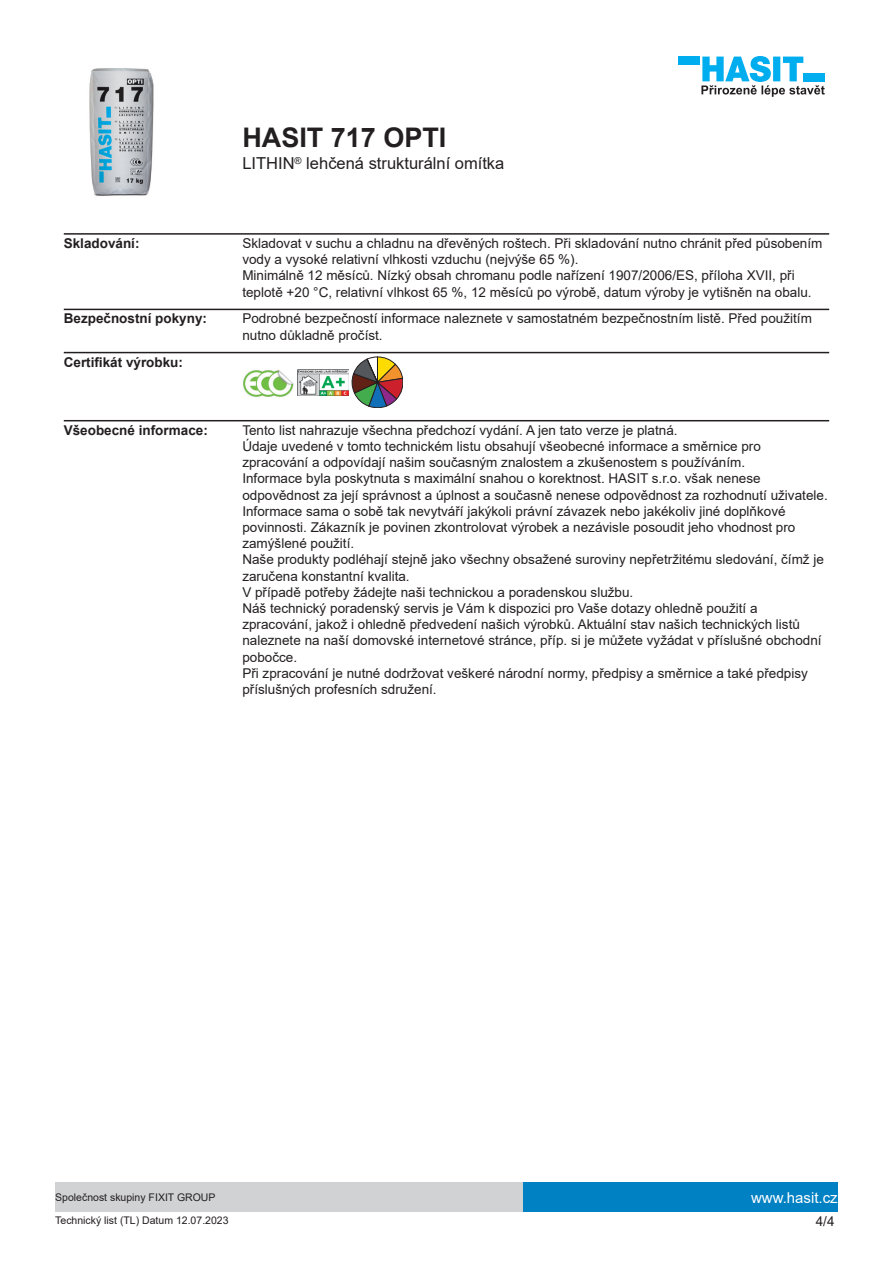
<style>
.page{position:relative;width:893px;height:1263px;background:#fff}
.page>*{position:absolute;margin:0;border:0;box-sizing:border-box;transform-origin:0 0}
.t1{font:700 27px "Arial";color:#231f20}
.t2{font:16.5px "Arial";color:#231f20}
.t3{font:15px "Arial";color:#fff}
.t4{font:13.5px/16.2px "Arial";color:#231f20}
.t5{font:700 13.5px "Arial";color:#231f20}
.t6{font:10.5px "Arial";color:#231f20}
</style>
<div class="page">
<img style="left:89px;top:68px;width:65px;height:128px">
<div style="left:679px;top:57px;width:21px;height:8px;background:#00aeef"></div>
<svg style="left:701px;top:56px;width:124px;height:41px"></svg>
<div style="left:523px;top:1182px;width:315px;height:30px;background:#0081c3"></div>
<div style="left:55px;top:1182px;width:468px;height:30px;background:#d1d2d4"></div>
<hr style="left:64px;top:233px;width:765px;height:2px;background:#231f20">
<hr style="left:64px;top:309px;width:765px;height:1px;background:#231f20">
<hr style="left:64px;top:352px;width:765px;height:1px;background:#231f20">
<img style="left:243px;top:370px;width:50px;height:27px">
<img style="left:297px;top:369px;width:51px;height:27px">
<svg style="left:352px;top:357px;width:51px;height:51px"></svg>
<hr style="left:64px;top:420px;width:765px;height:1px;background:#231f20">
<h1 class="t1" style="left:242px;top:119px;width:206px">HASIT 717 OPTI</h1>
<p class="t2" style="left:242px;top:152px;width:264px">LITHIN<sup>®</sup> lehčená strukturální omítka</p>
<p class="t5" style="left:64px;top:234px;width:77px">Skladování:</p>
<p class="t4" style="left:242px;top:235px;width:582px">Skladovat v suchu a chladnu na dřevěných roštech. Při skladování nutno chránit před působením vody a vysoké relativní vlhkosti vzduchu (nejvýše 65 %).<br>Minimálně 12 měsíců. Nízký obsah chromanu podle nařízení 1907/2006/ES, příloha XVII, při teplotě +20 °C, relativní vlhkost 65 %, 12 měsíců po výrobě, datum výroby je vytišněn na obalu.</p>
<p class="t5" style="left:64px;top:309px;width:145px">Bezpečnostní pokyny:</p>
<p class="t4" style="left:242px;top:311px;width:571px">Podrobné bezpečností informace naleznete v samostatném bezpečnostním listě. Před použitím nutno důkladně pročíst.</p>
<p class="t5" style="left:64px;top:352px;width:121px">Certifikát výrobku:</p>
<p class="t5" style="left:64px;top:420px;width:146px">Všeobecné informace:</p>
<p class="t4" style="left:242px;top:422px;width:587px">Tento list nahrazuje všechna předchozí vydání. A jen tato verze je platná.<br>Údaje uvedené v tomto technickém listu obsahují všeobecné informace a směrnice pro zpracování a odpovídají našim současným znalostem a zkušenostem s používáním.<br>Informace byla poskytnuta s maximální snahou o korektnost. HASIT s.r.o. však nenese odpovědnost za její správnost a úplnost a současně nenese odpovědnost za rozhodnutí uživatele.<br>Informace sama o sobě tak nevytváří jakýkoli právní závazek nebo jakékoliv jiné doplňkové povinnosti. Zákazník je povinen zkontrolovat výrobek a nezávisle posoudit jeho vhodnost pro zamýšlené použití.<br>Naše produkty podléhají stejně jako všechny obsažené suroviny nepřetržitému sledování, čímž je zaručena konstantní kvalita.<br>V případě potřeby žádejte naši technickou a poradenskou službu.<br>Náš technický poradenský servis je Vám k dispozici pro Vaše dotazy ohledně použití a zpracování, jakož i ohledně předvedení našich výrobků. Aktuální stav našich technických listů naleznete na naší domovské internetové stránce, příp. si je můžete vyžádat v příslušné obchodní pobočce.<br>Při zpracování je nutné dodržovat veškeré národní normy, předpisy a směrnice a také předpisy příslušných profesních sdružení.</p>
<p class="t6" style="left:55px;top:1190px;width:162px">Společnost skupiny FIXIT GROUP</p>
<p class="t3" style="left:751px;top:1187px;width:88px">www.hasit.cz</p>
<p class="t6" style="left:55px;top:1213px;width:175px">Technický list (TL) Datum 12.07.2023</p>
<p class="t4" style="left:816px;top:1213px;width:20px">4/4</p>
</div>
